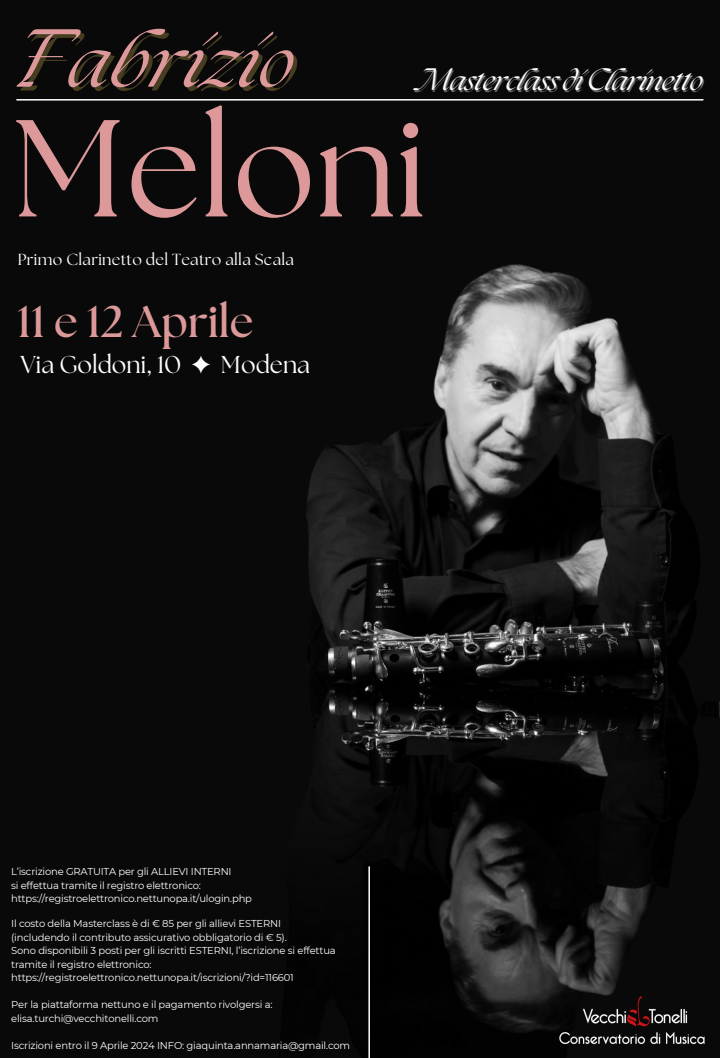
<style>
.page{position:relative;width:720px;height:1058px;background:#fff}
.page>*{position:absolute;margin:0;border:0;box-sizing:border-box;transform-origin:0 0}
.t1{font:137.6px "The Seasons";color:#d99}
.t2{font:italic 71.8px "The Seasons";color:#d99}
.t3{font:700 44.5px "The Seasons";color:#d99}
.t4{font:italic 27.1px "The Seasons";letter-spacing:-.025em;color:#fff}
.t5{font:24.4px "The Seasons";color:#fff}
.t6{font:16px "The Seasons";letter-spacing:.02em;color:#fff}
.t7{font:10px/13.5px "Montserrat";letter-spacing:-.02em;color:#fff}
.s1{font-family:"Free Serif"}
</style>
<div class="page">
<div style="left:0;top:0;width:720px;height:1057px;background:#090909"></div>
<img style="left:285px;top:264px;width:435px;height:767px">
<hr style="left:16px;top:99px;width:687px;height:2px;background:#fff">
<img style="left:548px;top:992px;width:172px;height:53px">
<hr style="left:368px;top:866px;width:2px;height:191px;background:#fff">
<p class="t2" style="left:13px;top:29px;width:283px">Fabrizio</p>
<p class="t1" style="left:12px;top:106px;width:416px">Meloni</p>
<p class="t4" style="left:419px;top:69px;width:285px">Masterclass di Clarinetto</p>
<p class="t6" style="left:18px;top:253px;width:278px">Primo Clarinetto del Teatro alla Scala</p>
<p class="t3" style="left:17px;top:302px;width:238px">11 e 12 Aprile</p>
<p class="t5" style="left:20px;top:353px;width:291px">Via Goldoni, 10 <span class="s1">✦</span> Modena</p>
<h5 class="t7" style="left:11px;top:864px;width:222px">L’iscrizione GRATUITA per gli ALLIEVI INTERNI</h5>
<p class="t7" style="left:11px;top:878px;width:242px">si effettua tramite il registro elettronico: https://registroelettronico.nettunopa.it/ulogin.php</p>
<h4 class="t7" style="left:11px;top:916px;width:271px">Il costo della Masterclass è di € 85 per gli allievi ESTERNI</h4>
<h1 class="t7" style="left:11px;top:930px;width:277px">(includendo il contributo assicurativo obbligatorio di € 5).</h1>
<p class="t7" style="left:11px;top:943px;width:326px">Sono disponibili 3 posti per gli iscritti ESTERNI, l’iscrizione si effettua tramite il registro elettronico: https://registroelettronico.nettunopa.it/iscrizioni/?id=116601</p>
<p class="t7" style="left:11px;top:997px;width:263px">Per la piattaforma nettuno e il pagamento rivolgersi a:</p>
<h6 class="t7" style="left:11px;top:1011px;width:149px">elisa.turchi@vecchitonelli.com</h6>
<h3 class="t7" style="left:11px;top:1038px;width:340px">Iscrizioni entro il 9 Aprile 2024 INFO: giaquinta.annamaria@gmail.com</h3>
</div>
